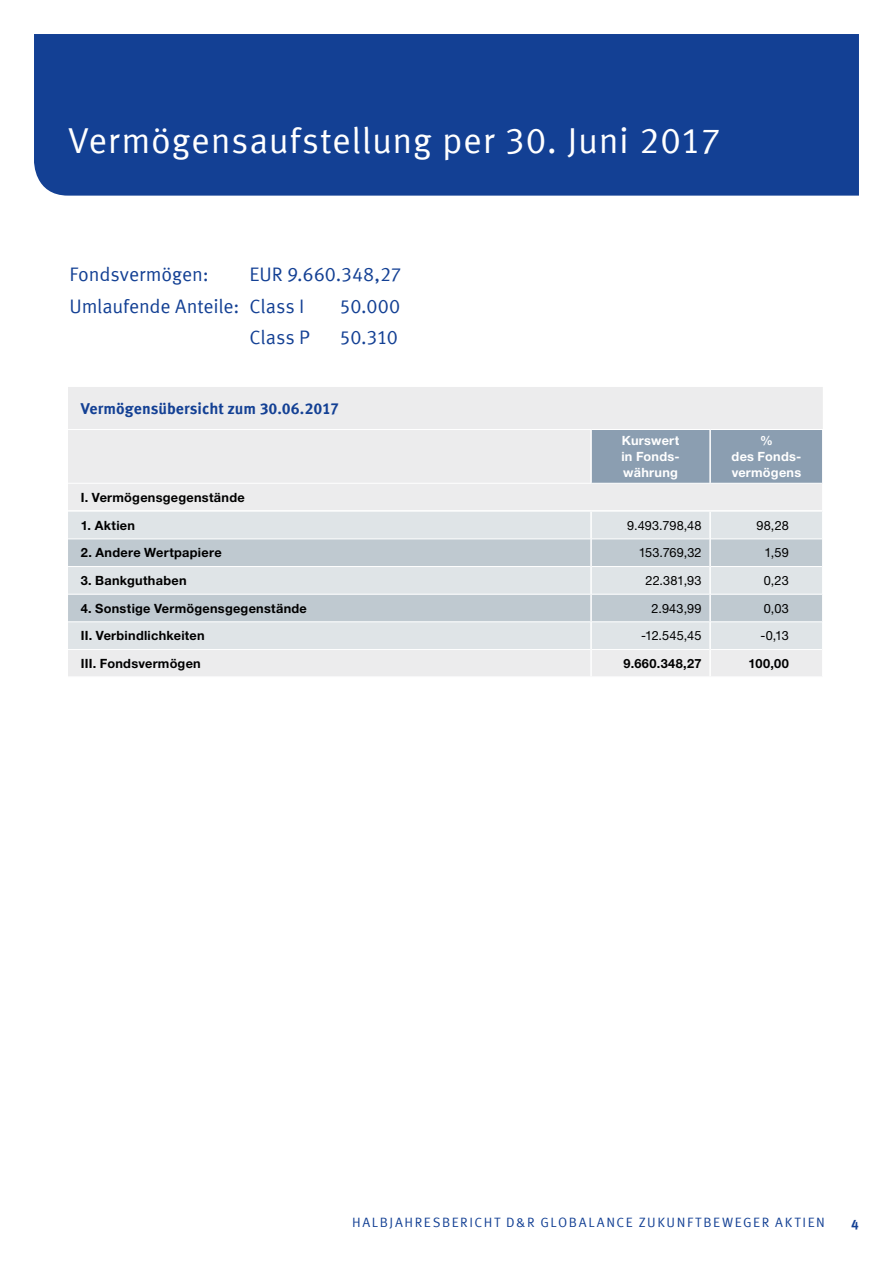
<style>
.page{position:relative;width:893px;height:1263px;background:#fff}
.page>*{position:absolute;margin:0;border:0;box-sizing:border-box;transform-origin:0 0}
.t1{font:36px "Meta Offc Pro Norm";letter-spacing:.02em;color:#fff}
.t2{font:19.5px/32px "Meta Offc Pro Norm";letter-spacing:-.005em;color:#134094}
.t3{font:700 15.75px "Meta Offc Pro";color:#134094}
.t4{font:13.5px "Meta Offc Pro Norm";letter-spacing:.115em;color:#134094}
.t5{font:700 13.5px "Meta Offc Pro";color:#134094}
.t6{font:700 12.75px "Helvetica Neue LTW1 G";letter-spacing:.02em;color:#000}
.t7{font:12.75px "Helvetica Neue LTW1 G";letter-spacing:.01em;color:#000}
.t8{font:700 12.75px/15.9px "Helvetica Neue LTW1 G";letter-spacing:.02em;color:#fff;text-align:justify}
</style>
<div class="page">
<div style="left:34px;top:34px;width:825px;height:162px;background:#134094"></div>
<div style="left:68px;top:387px;width:755px;height:289px;background:#ececed"></div>
<div style="left:592px;top:430px;width:230px;height:53px;background:#8b9eb1"></div>
<div style="left:68px;top:512px;width:754px;height:26px;background:#dfe4e7"></div>
<div style="left:68px;top:539px;width:754px;height:27px;background:#bfc9d0"></div>
<svg style="left:68px;top:567px;width:754px;height:82px;background:#d4dbdf"></svg>
<hr style="left:68px;top:429px;width:523px;height:1px;background:#fff">
<hr style="left:591px;top:429px;width:119px;height:1px;background:#fff">
<hr style="left:710px;top:429px;width:114px;height:1px;background:#fff">
<hr style="left:592px;top:566px;width:117px;height:1px;background:#fff">
<hr style="left:711px;top:566px;width:111px;height:1px;background:#fff">
<hr style="left:592px;top:621px;width:117px;height:1px;background:#fff">
<hr style="left:711px;top:621px;width:111px;height:1px;background:#fff">
<hr style="left:68px;top:483px;width:523px;height:1px;background:#fff">
<hr style="left:591px;top:483px;width:119px;height:1px;background:#fff">
<hr style="left:710px;top:483px;width:112px;height:1px;background:#fff">
<hr style="left:68px;top:538px;width:522px;height:1px;background:#fff">
<hr style="left:592px;top:538px;width:117px;height:1px;background:#fff">
<hr style="left:711px;top:538px;width:111px;height:1px;background:#fff">
<hr style="left:68px;top:566px;width:522px;height:1px;background:#fff">
<hr style="left:68px;top:594px;width:522px;height:1px;background:#fff">
<hr style="left:592px;top:594px;width:117px;height:1px;background:#fff">
<hr style="left:711px;top:594px;width:111px;height:1px;background:#fff">
<hr style="left:68px;top:621px;width:522px;height:1px;background:#fff">
<hr style="left:68px;top:649px;width:522px;height:1px;background:#fff">
<hr style="left:592px;top:649px;width:117px;height:1px;background:#fff">
<hr style="left:711px;top:649px;width:111px;height:1px;background:#fff">
<hr style="left:68px;top:510px;width:523px;height:2px;background:#fff">
<hr style="left:591px;top:510px;width:119px;height:2px;background:#fff">
<hr style="left:590px;top:430px;width:2px;height:53px;background:#fff">
<hr style="left:709px;top:430px;width:2px;height:53px;background:#fff">
<hr style="left:590px;top:512px;width:2px;height:27px;background:#fff">
<hr style="left:709px;top:512px;width:2px;height:27px;background:#fff">
<hr style="left:590px;top:539px;width:2px;height:27px;background:#fff">
<hr style="left:709px;top:539px;width:2px;height:27px;background:#fff">
<hr style="left:590px;top:566px;width:2px;height:28px;background:#fff">
<hr style="left:709px;top:566px;width:2px;height:28px;background:#fff">
<hr style="left:590px;top:594px;width:2px;height:28px;background:#fff">
<hr style="left:709px;top:594px;width:2px;height:28px;background:#fff">
<hr style="left:590px;top:622px;width:2px;height:27px;background:#fff">
<hr style="left:709px;top:622px;width:2px;height:27px;background:#fff">
<hr style="left:590px;top:649px;width:2px;height:27px;background:#fff">
<hr style="left:709px;top:649px;width:2px;height:27px;background:#fff">
<hr style="left:822px;top:483px;width:2px;height:27px;background:#fff">
<hr style="left:710px;top:510px;width:114px;height:2px;background:#fff">
<hr style="left:822px;top:430px;width:2px;height:53px;background:#fff">
<hr style="left:822px;top:512px;width:2px;height:27px;background:#fff">
<hr style="left:822px;top:539px;width:2px;height:27px;background:#fff">
<hr style="left:822px;top:566px;width:2px;height:28px;background:#fff">
<hr style="left:822px;top:594px;width:2px;height:28px;background:#fff">
<hr style="left:822px;top:622px;width:2px;height:27px;background:#fff">
<hr style="left:822px;top:649px;width:2px;height:27px;background:#fff">
<h1 class="t1" style="left:68px;top:113px;width:654px">Vermögensaufstellung per 30. Juni 2017</h1>
<h2 class="t2" style="left:70px;top:257px;width:141px">Fondsvermögen:</h2>
<h2 class="t2" style="left:70px;top:257px;width:334px;text-indent:180px">EU R 9.660.348,27<br>U mlaufende Anteile: Class I</h2>
<h2 class="t2" style="left:339px;top:289px;width:62px">50.000</h2>
<h2 class="t2" style="left:250px;top:320px;width:62px">Class P</h2>
<h2 class="t2" style="left:339px;top:320px;width:60px">50.310</h2>
<p class="t3" style="left:81px;top:396px;width:260px">Vermögensübersicht zum 30.06.2017</p>
<p class="t8" style="left:621px;top:432px;width:60px">Kurswert in Fonds&shy;währung</p>
<p class="t8" style="left:732px;top:432px;width:71px;text-align:center">%<br>des Fonds&shy;vermögens</p>
<p class="t6" style="left:81px;top:489px;width:165px">I. Vermögensgegenstände</p>
<p class="t6" style="left:81px;top:517px;width:56px">1. Aktien</p>
<p class="t7" style="left:627px;top:517px;width:76px">9.493.798,48</p>
<p class="t7" style="left:756px;top:517px;width:34px">98,28</p>
<p class="t6" style="left:81px;top:545px;width:142px">2. Andere Wertpapiere</p>
<p class="t7" style="left:639px;top:545px;width:64px">153.769,32</p>
<p class="t7" style="left:764px;top:545px;width:26px">1,59</p>
<p class="t6" style="left:81px;top:572px;width:107px">3. Bankguthaben</p>
<p class="t7" style="left:646px;top:572px;width:58px">22.381,93</p>
<p class="t7" style="left:764px;top:572px;width:27px">0,23</p>
<p class="t6" style="left:81px;top:600px;width:228px">4. Sonstige Vermögensgegenstände</p>
<p class="t7" style="left:652px;top:600px;width:52px">2.943,99</p>
<p class="t7" style="left:764px;top:600px;width:26px">0,03</p>
<p class="t6" style="left:81px;top:628px;width:125px">II. Verbindlichkeiten</p>
<p class="t7" style="left:641px;top:628px;width:62px">-12.545,45</p>
<p class="t7" style="left:760px;top:628px;width:30px">-0,13</p>
<p class="t6" style="left:81px;top:655px;width:122px">III. Fondsvermögen</p>
<p class="t6" style="left:623px;top:655px;width:80px">9.660.348,27</p>
<p class="t6" style="left:749px;top:655px;width:42px">100,00</p>
<p class="t4" style="left:352px;top:1211px;width:209px">HALBJAHRESBERICHT D&amp;R Globala</p>
<p class="t4" style="left:606px;top:1211px;width:91px">nce Zukunftbeweger</p>
<p class="t4" style="left:775px;top:1211px;width:51px">Aktien</p>
<p class="t5" style="left:851px;top:1214px;width:9px">4</p>
</div>
